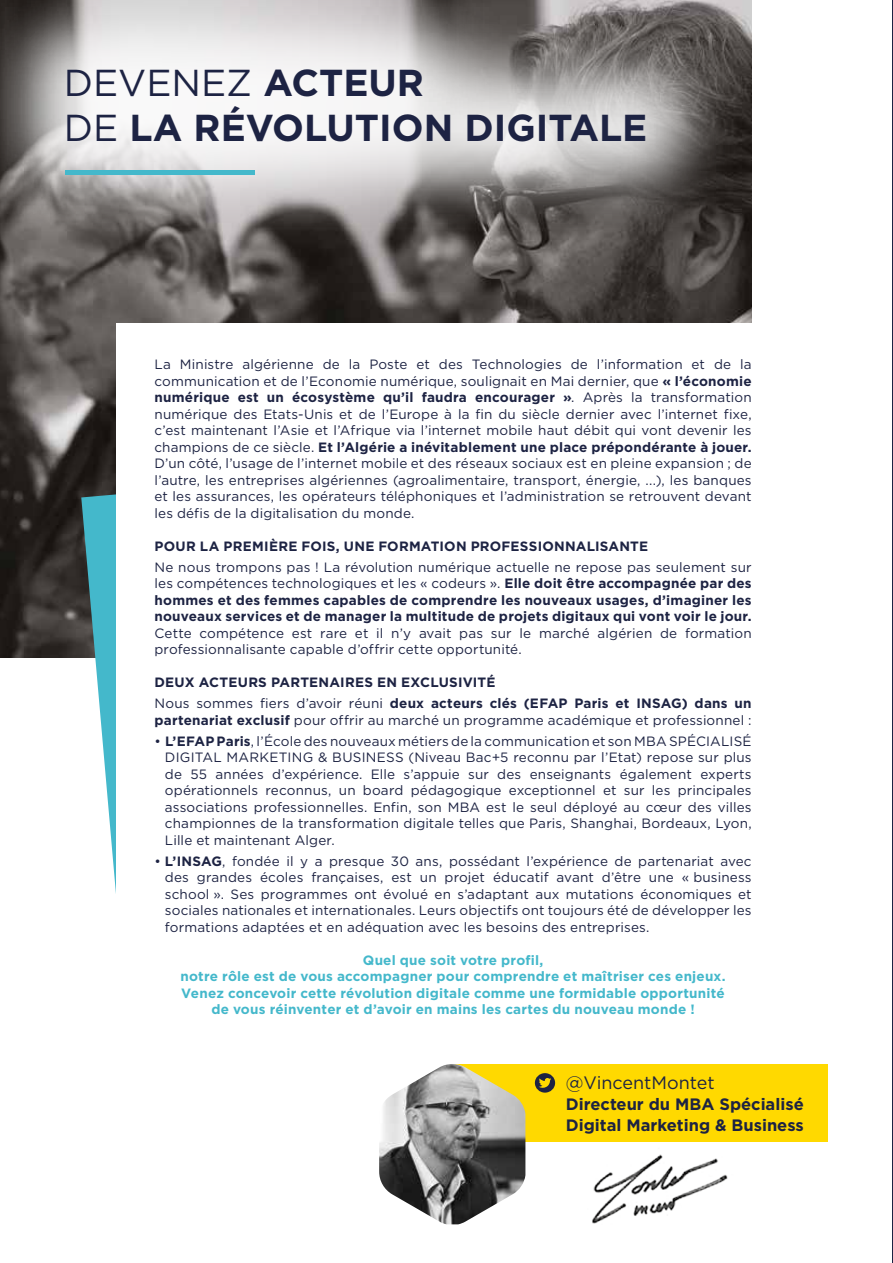
<style>
.page{position:relative;width:893px;height:1263px;background:#fff}
.page>*{position:absolute;margin:0;border:0;box-sizing:border-box;transform-origin:0 0}
.t1{font:700 37.5px/45px "Gotham";color:#1d2343}
.t2{font:18px "Gotham";color:#1d2343}
.t3{font:700 16.5px/21px "Gotham";color:#1d2343}
.t4{font:13.5px/16.5px "Gotham";letter-spacing:.01em;color:#1d2343;text-align:justify}
.t5{font:700 13.5px/16.5px "Gotham";letter-spacing:.015em;color:#1d2343;text-align:justify}
.t6{font:700 13.5px/16.5px "Gotham";letter-spacing:.015em;color:#44b8cb;text-align:center}
.s1{font-weight:400}
.s2{font-weight:700}
</style>
<div class="page">
<hr style="left:892px;top:0;width:1px;height:1263px;background:#1d2343">
<div style="left:452px;top:1064px;width:376px;height:77px;background:#ffd900"></div>
<img style="left:0;top:0;width:752px;height:657px">
<svg style="left:81px;top:492px;width:35px;height:402px"></svg>
<div style="left:116px;top:323px;width:681px;height:707px;background:#fff"></div>
<img style="left:379px;top:1064px;width:146px;height:160px">
<div style="left:0;top:0;width:742px;height:238px;background:#fff;opacity:.89"></div>
<svg style="left:535px;top:1073px;width:20px;height:20px"></svg>
<img style="left:561px;top:1141px;width:187px;height:83px">
<div style="left:65px;top:170px;width:190px;height:5px;background:#44b8cb"></div>
<h1 class="t1" style="left:64px;top:59px;width:585px"><span class="s1">DEVENEZ</span> ACTEUR<br><span class="s1">DE</span> LA RÉVOLUTION DIGITALE</h1>
<p class="t4" style="left:154px;top:356px;width:599px">La Ministre algérienne de la Poste et des Technologies de l’information et de la communication et de l’Economie numérique, soulignait en Mai dernier, que <span class="s2">« l’économie numérique est un écosystème qu’il faudra encourager »</span>. Après la transformation numérique des Etats-Unis et de l’Europe à la fin du siècle dernier avec l’internet fixe, c’est maintenant l’Asie et l’Afrique via l’internet mobile haut débit qui vont devenir les champions de ce siècle. <span class="s2">Et l’Algérie a inévitablement une place prépondérante à jouer.<br></span>D’un côté, l’usage de l’internet mobile et des réseaux sociaux est en pleine expansion ; de l’autre, les entreprises algériennes (agroalimentaire, transport, énergie, ...), les banques et les assurances, les opérateurs téléphoniques et l’administration se retrouvent devant les défis de la digitalisation du monde.</p>
<p class="t5" style="left:154px;top:537px;width:495px">POUR LA PREMIÈRE FOIS, UNE FORMATION PROFESSIONNALISANTE</p>
<p class="t5" style="left:154px;top:558px;width:599px"><span class="s1">Ne nous trompons pas ! La révolution numérique actuelle ne repose pas seulement sur les compétences technologiques et les « codeurs ».</span> Elle doit être accompagnée par des hommes et des femmes capables de comprendre les nouveaux usages, d’imaginer les nouveaux services et de manager la multitude de projets digitaux qui vont voir le jour.</p>
<p class="t4" style="left:154px;top:624px;width:599px">Cette compétence est rare et il n’y avait pas sur le marché algérien de formation professionnalisante capable d’offrir cette opportunité.</p>
<p class="t5" style="left:154px;top:671px;width:599px;line-height:21px">DEUX ACTEURS PARTENAIRES EN EXCLUSIVITÉ<br><span class="s1">Nous sommes fiers d’avoir réuni</span> deux acteurs clés (EFAP Paris et INSAG) dans un</p>
<p class="t4" style="left:154px;top:711px;width:599px"><span class="s2">partenariat exclusif</span> pour offrir au marché un programme académique et professionnel :</p>
<p class="t4" style="left:165px;top:732px;width:588px;text-indent:-10px">• <span class="s2">L’EFAP Paris</span>, l’École des nouveaux métiers de la communication et son MBA SPÉCIALISÉ DIGITAL MARKETING &amp; BUSINESS (Niveau Bac+5 reconnu par l’Etat) repose sur plus de 55 années d’expérience. Elle s’appuie sur des enseignants également experts opérationnels reconnus, un board pédagogique exceptionnel et sur les principales associations professionnelles. Enfin, son MBA est le seul déployé au cœur des villes championnes de la transformation digitale telles que Paris, Shanghai, Bordeaux, Lyon, Lille et maintenant Alger.</p>
<p class="t4" style="left:165px;top:852px;width:588px;text-indent:-11px">• <span class="s2">L’INSAG</span>, fondée il y a presque 30 ans, possédant l’expérience de partenariat avec des grandes écoles françaises, est un projet éducatif avant d’être une « business school ». Ses programmes ont évolué en s’adaptant aux mutations économiques et sociales nationales et internationales. Leurs objectifs ont toujours été de développer les formations adaptées et en adéquation avec les besoins des entreprises.</p>
<p class="t6" style="left:180px;top:951px;width:547px">Quel que soit votre profil,<br>notre rôle est de vous accompagner pour comprendre et maîtriser ces enjeux.<br>Venez concevoir cette révolution digitale comme une formidable opportunité de vous réinventer et d’avoir en mains les cartes du nouveau monde !</p>
<h2 class="t2" style="left:566px;top:1072px;width:150px">@VincentMontet</h2>
<p class="t3" style="left:566px;top:1093px;width:239px">Directeur du MBA Spécialisé<br>Digital Marketing &amp; Business</p>
</div>
